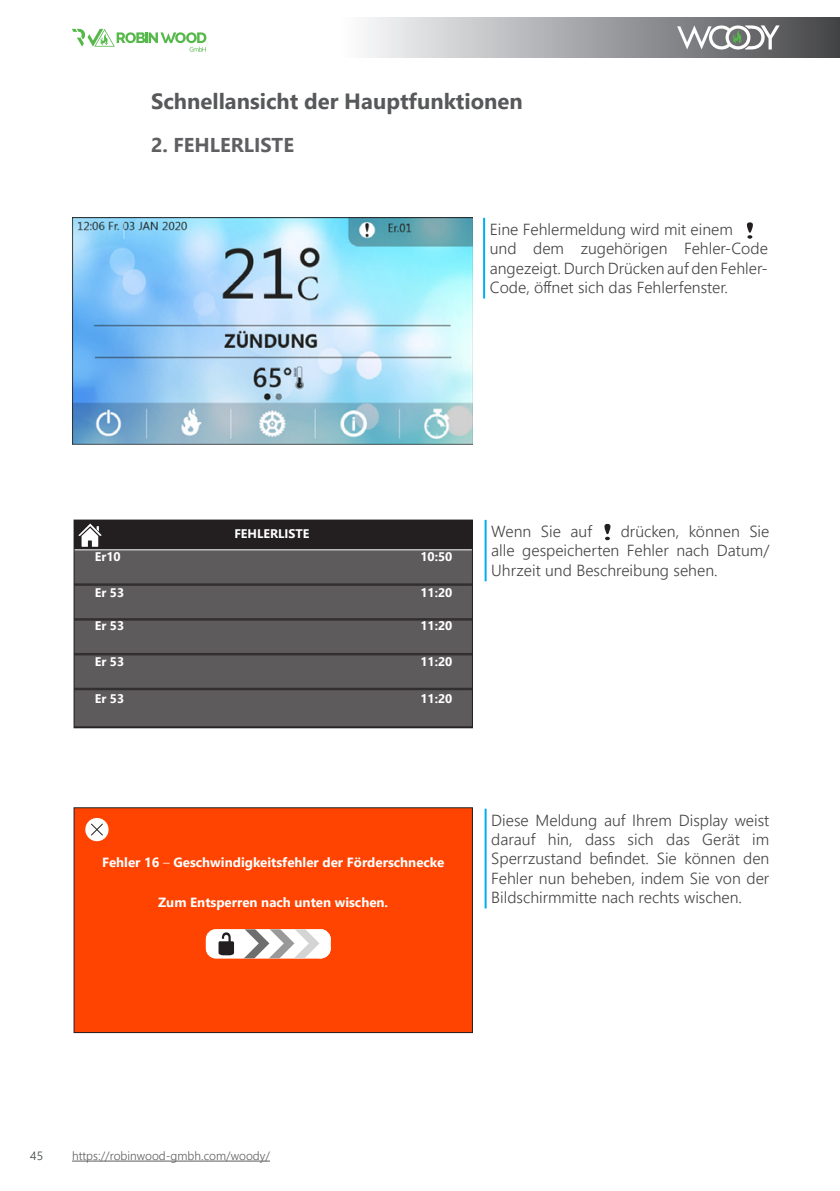
<style>
.page{position:relative;width:840px;height:1191px;background:#fff}
.page>*{position:absolute;margin:0;border:0;box-sizing:border-box;transform-origin:0 0}
.t1{font:700 22px "Segoe UI";color:#57585a}
.t2{font:700 20px "Segoe UI";color:#5f5f62}
.t3{font:300 16px/19.2px "Segoe UI";color:#454545;text-align:justify}
.t4{font:700 13.2px "Segoe UI";color:#fff}
.t5{font:700 12.4px "Segoe UI";color:#fff}
.t6{font:300 12px "Segoe UI";color:#5e5e61}
.t7{font:12px "Segoe UI";color:#585b5c}
.s1{font-weight:300}
</style>
<div class="page">
<svg style="left:72px;top:29px;width:134px;height:23px"></svg>
<div style="left:337px;top:17px;width:502px;height:41px;background:linear-gradient(to right,#feffff,#48494c)"></div>
<svg style="left:676px;top:25px;width:103px;height:24px"></svg>
<hr style="left:72px;top:1160px;width:198px;height:1px;background:#5e5e61">
<hr style="left:483px;top:218px;width:2px;height:80px;background:#00aeef">
<div style="left:74px;top:520px;width:398px;height:208px;background:#5e5b5c"></div>
<div style="left:74px;top:520px;width:398px;height:29px;background:#231f20"></div>
<hr style="left:74px;top:549px;width:398px;height:1px;background:#fff">
<hr style="left:74px;top:687px;width:398px;height:3px;background:#231f20">
<hr style="left:74px;top:583px;width:398px;height:3px;background:#231f20">
<hr style="left:74px;top:618px;width:398px;height:2px;background:#231f20">
<hr style="left:74px;top:653px;width:398px;height:2px;background:#231f20">
<svg style="left:78px;top:523px;width:24px;height:24px"></svg>
<div style="left:73px;top:519px;width:399px;height:209px;border:1px solid #231f20"></div>
<hr style="left:484px;top:520px;width:2px;height:61px;background:#00aeef">
<div style="left:74px;top:807px;width:398px;height:225px;background:#ff4300"></div>
<svg style="left:206px;top:929px;width:124px;height:29px"></svg>
<div style="left:85px;top:818px;width:23px;height:23px;background:#fff;border-radius:50%"></div>
<svg style="left:91px;top:823px;width:12px;height:13px"></svg>
<div style="left:73px;top:807px;width:399px;height:226px;border:1px solid #231f20"></div>
<hr style="left:484px;top:808px;width:2px;height:100px;background:#00aeef">
<svg style="left:746px;top:222px;width:6px;height:17px"></svg>
<svg style="left:604px;top:523px;width:6px;height:17px"></svg>
<img style="left:72px;top:218px;width:400px;height:226px">
<p class="t1" style="left:151px;top:81px;width:373px">Schnellansicht der Hauptfunktionen</p>
<p class="t2" style="left:151px;top:126px;width:144px">2. FEHLERLISTE</p>
<p class="t3" style="left:489px;top:218px;width:279px;text-align:left">Eine Fehlermeldung wird mit einem<br>und dem zugehörigen Fehler-Code angezeigt. Durch Drücken auf den Fehler-Code, öffnet sich das Fehlerfenster.</p>
<p class="t5" style="left:234px;top:522px;width:77px">FEHLERLISTE</p>
<p class="t3" style="left:491px;top:520px;width:102px">Wenn Sie auf</p>
<p class="t3" style="left:491px;top:520px;width:279px;text-indent:129px">drücken, können Sie alle gespeicherten Fehler nach Datum/ Uhrzeit und Beschreibung sehen.</p>
<p class="t5" style="left:95px;top:544px;width:27px">Er10</p>
<p class="t5" style="left:420px;top:544px;width:34px">10:50</p>
<p class="t5" style="left:420px;top:581px;width:34px">11:20</p>
<p class="t5" style="left:420px;top:613px;width:34px">11:20</p>
<p class="t5" style="left:420px;top:650px;width:34px">11:20</p>
<p class="t5" style="left:420px;top:686px;width:34px">11:20</p>
<p class="t5" style="left:95px;top:581px;width:31px">Er 53</p>
<p class="t5" style="left:95px;top:613px;width:31px">Er 53</p>
<p class="t5" style="left:95px;top:650px;width:31px">Er 53</p>
<p class="t5" style="left:95px;top:686px;width:31px">Er 53</p>
<p class="t4" style="left:102px;top:849px;width:343px">Fehler 16 <span class="s1">–</span> Geschwindigkeitsfehler der Förderschnecke</p>
<p class="t4" style="left:158px;top:890px;width:231px">Zum Entsperren nach unten wischen.</p>
<p class="t3" style="left:491px;top:809px;width:279px">Diese Meldung auf Ihrem Display weist darauf hin, dass sich das Gerät im Sperrzustand befindet. Sie können den Fehler nun beheben, indem Sie von der Bildschirmmitte nach rechts wischen.</p>
<p class="t7" style="left:30px;top:1144px;width:14px">45</p>
<p class="t6" style="left:72px;top:1144px;width:199px">https://robinwood-gmbh.com/woody/</p>
</div>
